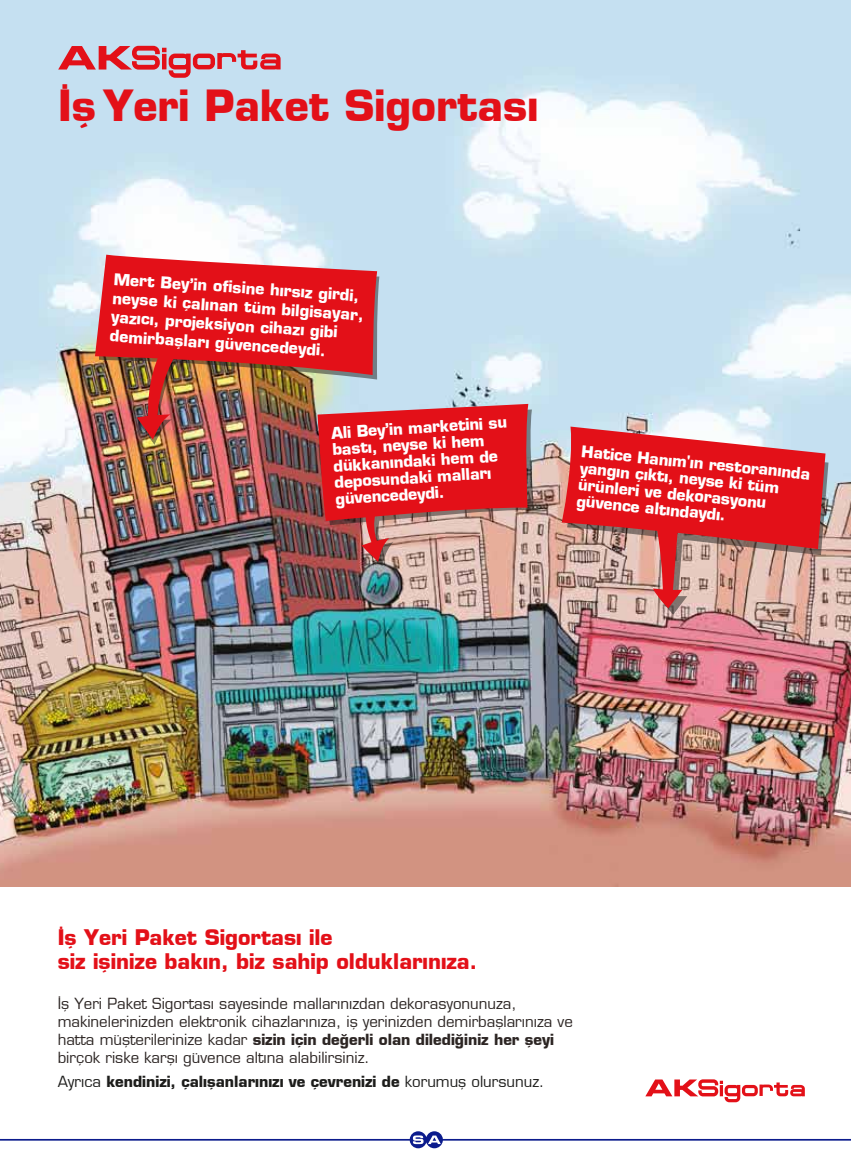
<style>
.page{position:relative;width:851px;height:1170px;background:#fff}
.page>*{position:absolute;margin:0;border:0;box-sizing:border-box;transform-origin:0 0}
.t1{font:700 42px "Eurostile";color:#e31018}
.t2{font:700 21px/24px "Eurostile";color:#e31018}
.t3{font:700 15.75px/16.5px "Eurostile";color:#fff}
.t4{font:15px/18px "Eurostile";color:#2c2523}
.t5{font:700 15px "Eurostile";color:#1d1d1b}
.s1{font-weight:700}
.s2{font-weight:400}
</style>
<div class="page">
<img style="left:0;top:0;width:850px;height:886px">
<svg style="left:567px;top:432px;width:261px;height:182px"></svg>
<svg style="left:561px;top:426px;width:264px;height:182px"></svg>
<img style="left:95px;top:255px;width:439px;height:311px">
<svg style="left:58px;top:46px;width:222px;height:32px"></svg>
<svg style="left:645px;top:1079px;width:159px;height:23px"></svg>
<svg style="left:0;top:1131px;width:850px;height:17px"></svg>
<h1 class="t1" style="left:58px;top:80px;width:481px">İş Yeri Paket Sigortası</h1>
<p class="t3" style="left:114px;top:269px;width:253px;line-height:18.9px;rotate:4deg">Mert Bey’in ofisine hırsız girdi, neyse ki çalınan tüm bilgisayar, yazıcı, projeksiyon cihazı gibi demirbaşları güvencedeydi.</p>
<p class="t3" style="left:330px;top:425px;width:178px;rotate:-4deg">Ali Bey’in marketini su bastı, neyse ki hem dükkanındaki hem de deposundaki malları güvencedeydi.</p>
<p class="t3" style="left:582px;top:442px;width:231px;rotate:6deg">Hatice Hanım'ın restoranında yangın çıktı, neyse ki tüm ürünleri ve dekorasyonu güvence altındaydı.</p>
<h2 class="t2" style="left:58px;top:924px;width:421px">İş Yeri Paket Sigortası ile<br>siz işinize bakın, biz sahip olduklarınıza.</h2>
<p class="t4" style="left:58px;top:994px;width:516px">İş Yeri Paket Sigortası sayesinde mallarınızdan dekorasyonunuza, makinelerinizden elektronik cihazlarınıza, iş yerinizden demirbaşlarınıza ve hatta müşterilerinize kadar <span class="s1">sizin için değerli olan dilediğiniz her şeyi </span>birçok riske karşı güvence altına alabilirsiniz.</p>
<p class="t5" style="left:58px;top:1072px;width:488px"><span class="s2">Ayr›ca</span> kendinizi, çal›flanlar›n›z› ve çevrenizi de <span class="s2">korumuş olursunuz.</span></p>
</div>
